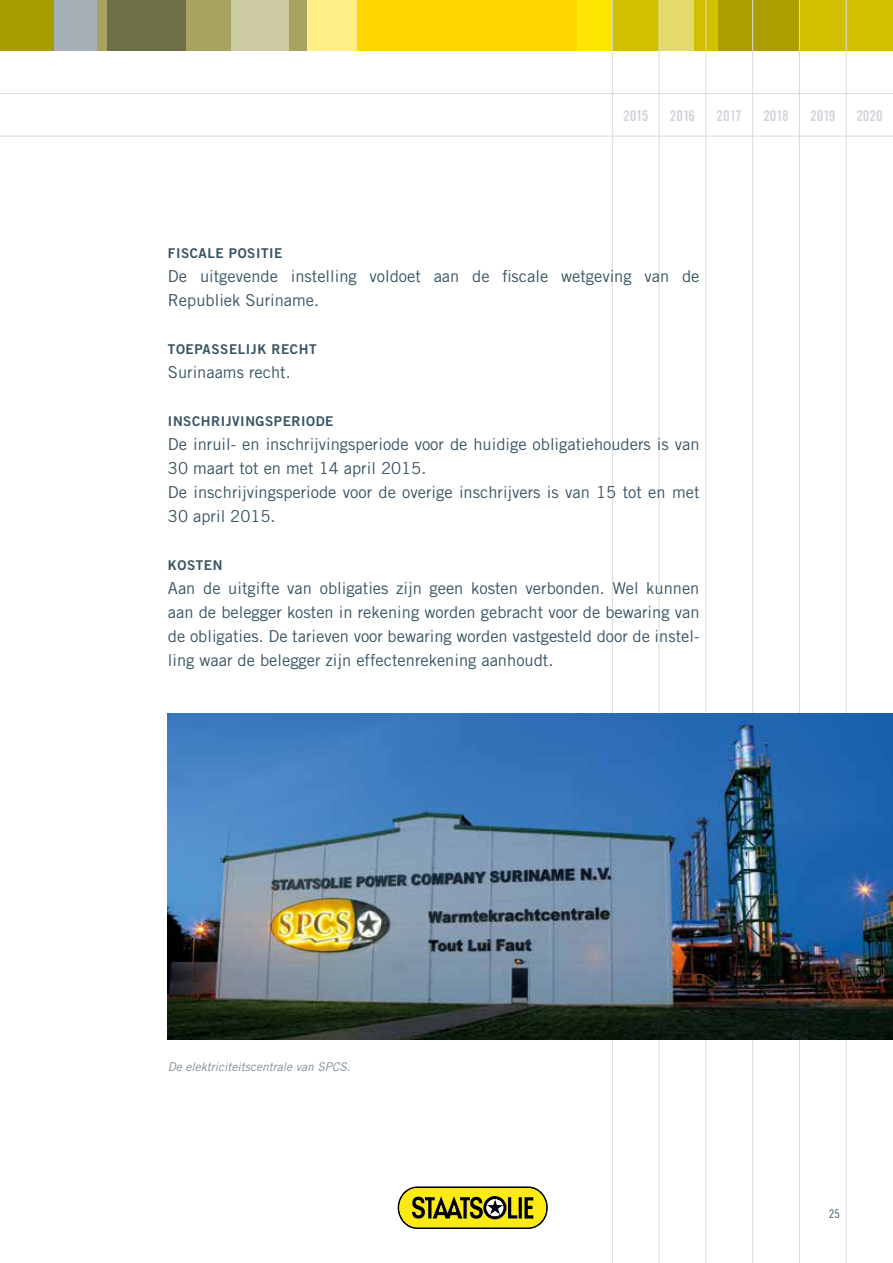
<style>
.page{position:relative;width:893px;height:1263px;background:#fff}
.page>*{position:absolute;margin:0;border:0;box-sizing:border-box;transform-origin:0 0}
.t1{font:16.5px/24px "Trade Gothic";color:#385463}
.t2{font:14.85px "Trade Gothic Bold Cond Twenty";color:#d1d5db}
.t3{font:13.5px "Trade Gothic Bold Two";letter-spacing:.04em;color:#385463}
.t4{font:italic 12px "Trade Gothic";color:#7e8d9a}
.t5{font:12px "Trade Gothic Cond Eighteen";color:#385463}
</style>
<div class="page">
<div style="left:0;top:0;width:186px;height:51px;background:#a7afb9"></div>
<svg style="left:98px;top:0;width:259px;height:51px"></svg>
<div style="left:0;top:0;width:53px;height:51px;background:#a79d00"></div>
<svg style="left:357px;top:0;width:536px;height:51px"></svg>
<div style="left:231px;top:0;width:58px;height:51px;background:#cbcaa3"></div>
<div style="left:659px;top:0;width:34px;height:51px;background:#e4da6b"></div>
<svg style="left:398px;top:1186px;width:150px;height:43px"></svg>
<hr style="left:0;top:93px;width:893px;height:1px;background:#dadada">
<hr style="left:0;top:136px;width:893px;height:1px;background:#dadada">
<hr style="left:612px;top:0;width:1px;height:1263px;background:#dadada">
<hr style="left:659px;top:0;width:1px;height:1263px;background:#dadada">
<hr style="left:706px;top:0;width:1px;height:1263px;background:#dadada">
<hr style="left:752px;top:0;width:1px;height:1263px;background:#dadada">
<hr style="left:799px;top:0;width:1px;height:1263px;background:#dadada">
<hr style="left:846px;top:0;width:1px;height:1263px;background:#dadada">
<img style="left:168px;top:714px;width:725px;height:326px">
<p class="t2" style="left:623px;top:106px;width:27px">2015</p>
<p class="t2" style="left:670px;top:106px;width:27px">2016</p>
<p class="t2" style="left:717px;top:106px;width:27px">2017</p>
<p class="t2" style="left:763px;top:106px;width:27px">2018</p>
<p class="t2" style="left:810px;top:106px;width:27px">2019</p>
<p class="t2" style="left:856px;top:106px;width:28px">2020</p>
<p class="t3" style="left:168px;top:245px;width:40px">FI SCALE</p>
<p class="t3" style="left:229px;top:245px;width:47px">POSITIE</p>
<p class="t1" style="left:168px;top:264px;width:533px">De uitgevende instelling voldoet aan de fiscale wetgeving van de<br>Republiek Suriname.</p>
<p class="t3" style="left:168px;top:341px;width:69px">TOEPASSELIJ</p>
<p class="t3" style="left:257px;top:341px;width:61px">K RECHT</p>
<p class="t1" style="left:168px;top:360px;width:124px">Surinaams recht.</p>
<p class="t3" style="left:168px;top:413px;width:165px">INSCH RIJVI NGSPERIODE</p>
<p class="t1" style="left:168px;top:432px;width:533px">De inruil- en inschrijvingsperiode voor de huidige obligatiehouders is van 30 maart tot en met 14 april 2015.<br>De inschrijvingsperiode voor de overige inschrijvers is van 15 tot en met 30 april 2015.</p>
<p class="t3" style="left:168px;top:557px;width:56px">KOSTEN</p>
<p class="t1" style="left:168px;top:576px;width:533px;text-align:justify">Aan de uitgifte van obligaties zijn geen kosten verbonden. Wel kunnen aan de belegger kosten in rekening worden gebracht voor de bewaring van de obligaties. De tarieven voor bewaring worden vastgesteld door de instel&shy;ling waar de belegger zijn effectenrekening aanhoudt.</p>
<p class="t4" style="left:168px;top:1059px;width:184px">De elektriciteitscentrale van SPCS.</p>
<p class="t5" style="left:829px;top:1206px;width:12px">25</p>
</div>
